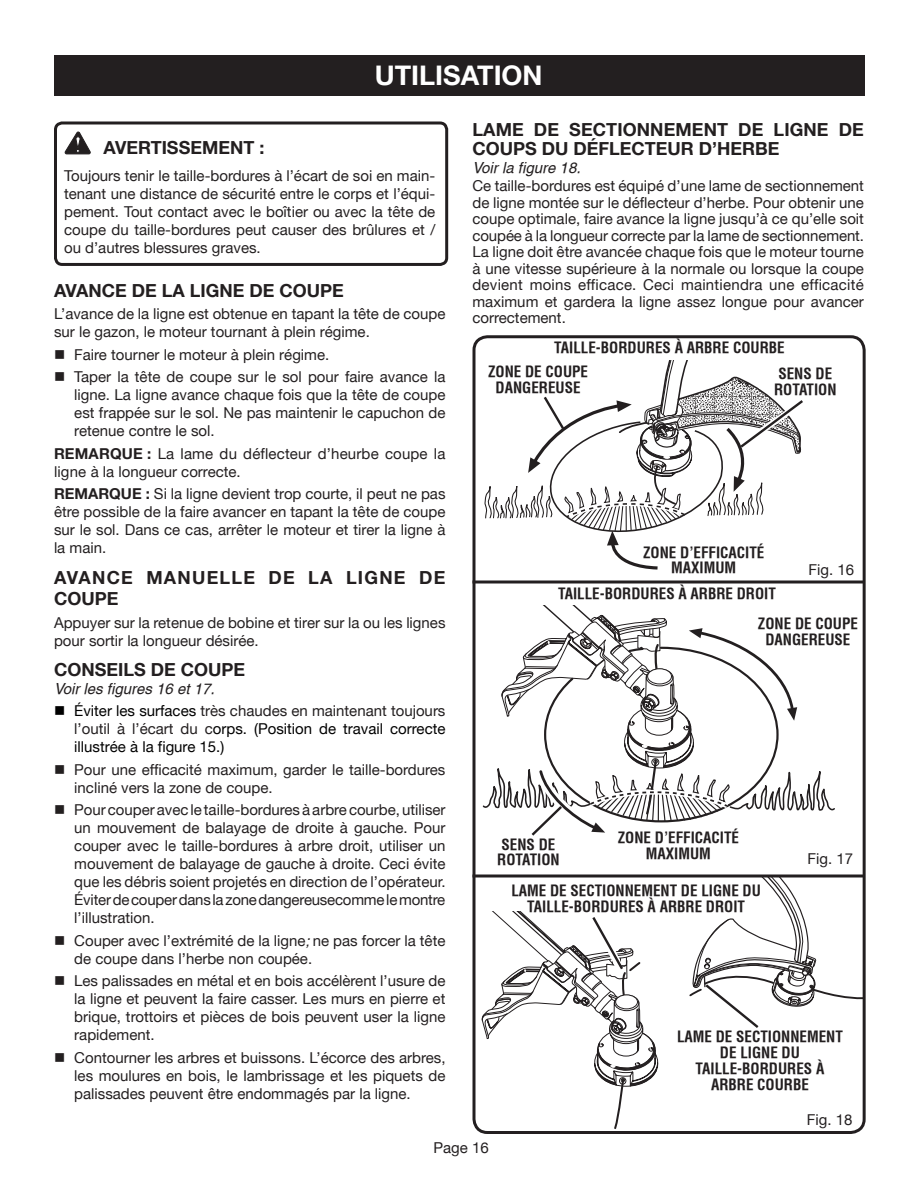
<style>
.page{position:relative;width:918px;height:1188px;background:#fff}
.page>*{position:absolute;margin:0;border:0;box-sizing:border-box;transform-origin:0 0}
.t1{font:700 27px "Helvetica Neue";color:#fff}
.t2{font:700 18px/19.5px "Helvetica Neue";color:#231f20}
.t3{font:700 18px/21.6px "Helvetica Neue";letter-spacing:.07em;color:#231f20}
.t4{font:15px/18px "Helvetica Neue";color:#231f20;text-align:justify}
.t5{font:700 condensed 15px/15.8px "Helvetica";color:#231f20;text-align:center}
.t6{font:15px/18px "Helvetica Neue";color:#000;text-align:justify}
.t7{font:italic 15px "Helvetica";color:#231f20}
.s1{font-weight:700}
.s2{color:#231f20}
.s3{font-family:"Helvetica";font-style:italic}
</style>
<div class="page">
<svg style="left:472px;top:335px;width:394px;height:797px"></svg>
<div style="left:759px;top:350px;width:76px;height:38px;background:#fff"></div>
<svg style="left:484px;top:361px;width:322px;height:209px"></svg>
<svg style="left:681px;top:878px;width:183px;height:152px"></svg>
<svg style="left:479px;top:905px;width:179px;height:226px"></svg>
<div style="left:55px;top:55px;width:810px;height:41px;background:#231f20"></div>
<hr style="left:472px;top:581px;width:392px;height:3px;background:#231f20">
<hr style="left:472px;top:875px;width:392px;height:3px;background:#231f20">
<svg style="left:54px;top:121px;width:395px;height:143px"></svg>
<svg style="left:65px;top:132px;width:25px;height:22px"></svg>
<h1 class="t1" style="left:375px;top:59px;width:169px">UTILISATION</h1>
<p class="t2" style="left:472px;top:119px;width:393px">LAME DE SECTIONNEMENT DE LIGNE DE<br>COUPS DU DÉFLECTEUR D’HERBE</p>
<p class="t7" style="left:472px;top:159px;width:110px">Voir la figure 18.</p>
<p class="t4" style="left:472px;top:178px;width:393px;line-height:16.5px">Ce taille-bordures est équipé d’une lame de sectionnement de ligne montée sur le déflecteur d’herbe. Pour obtenir une coupe optimale, faire avance la ligne jusqu’à ce qu’elle soit coupée à la longueur correcte par la lame de sectionnement.<br>La ligne doit être avancée chaque fois que le moteur tourne à une vitesse supérieure à la normale ou lorsque la coupe devient moins efficace. Ceci maintiendra une efficacité maximum et gardera la ligne assez longue pour avancer correctement.</p>
<p class="t2" style="left:104px;top:138px;width:162px">AVERTISSEMENT :</p>
<p class="t4" style="left:64px;top:167px;width:373px">Toujours tenir le taille-bordures à l’écart de soi en main&shy;tenant une distance de sécurité entre le corps et l’équi&shy;pement. Tout contact avec le boîtier ou avec la tête de coupe du taille-bordures peut causer des brûlures et / ou d’autres blessures graves.</p>
<p class="t2" style="left:54px;top:280px;width:291px">AVANCE DE LA LIGNE DE COUPE</p>
<p class="t4" style="left:54px;top:305px;width:393px">L’avance de la ligne est obtenue en tapant la tête de coupe sur le gazon, le moteur tournant à plein régime.</p>
<p class="t4" style="left:54px;top:345px;width:277px">■ Faire tourner le moteur à plein régime.</p>
<p class="t4" style="left:74px;top:368px;width:373px;text-indent:-20px">■ Taper la tête de coupe sur le sol pour faire avance la ligne. La ligne avance chaque fois que la tête de coupe est frappée sur le sol. Ne pas maintenir le capuchon de retenue contre le sol.</p>
<p class="t4" style="left:54px;top:444px;width:393px"><span class="s1">REMARQUE :</span> La lame du déflecteur d’heurbe coupe la ligne à la longueur correcte.</p>
<p class="t4" style="left:54px;top:485px;width:393px"><span class="s1">REMARQUE :</span> Si la ligne devient trop courte, il peut ne pas être possible de la faire avancer en tapant la tête de coupe sur le sol. Dans ce cas, arrêter le moteur et tirer la ligne à la main.</p>
<p class="t3" style="left:54px;top:566px;width:393px">AVANCE MANUELLE DE LA LIGNE DE<br>COUPE</p>
<p class="t4" style="left:54px;top:613px;width:393px">Appuyer sur la retenue de bobine et tirer sur la ou les lignes pour sortir la longueur désirée.</p>
<p class="t2" style="left:54px;top:659px;width:193px">CONSEILS DE COUPE</p>
<p class="t7" style="left:54px;top:680px;width:162px">Voir les figures 16 et 17.</p>
<p class="t6" style="left:74px;top:702px;width:373px;text-indent:-20px">■ Éviter les surfaces <span class="s2">très chaudes en maintenant toujours l’outil à l’écart du c</span>orps. (Position de travail correcte illustrée à la figure 15.)</p>
<p class="t4" style="left:74px;top:760px;width:373px;text-indent:-20px">■ Pour une efficacité maximum, garder le taille-bordures incliné vers la zone de coupe.</p>
<p class="t4" style="left:74px;top:801px;width:373px;text-indent:-20px">■ Pour couper avec le taille-bordures à arbre courbe, utiliser un mouvement de balayage de droite à gauche. Pour couper avec le taille-bordures à arbre droit, utiliser un mouvement de balayage de gauche à droite. Ceci évite que les débris soient projetés en direction de l’opérateur.<br>Éviter de couper dans la zone dangereusecomme le montre l’illustration.</p>
<p class="t4" style="left:74px;top:931px;width:373px;text-indent:-20px">■ Couper avec l’extrémité de la ligne<span class="s3">;</span> ne pas forcer la tête de coupe dans l’herbe non coupée.</p>
<p class="t4" style="left:74px;top:972px;width:373px;text-indent:-20px">■ Les palissades en métal et en bois accélèrent l’usure de la ligne et peuvent la faire casser. Les murs en pierre et brique, trottoirs et pièces de bois peuvent user la ligne rapidement.</p>
<p class="t4" style="left:74px;top:1048px;width:373px;text-indent:-20px">■ Contourner les arbres et buissons. L’écorce des arbres, les moulures en bois, le lambrissage et les piquets de palissades peuvent être endommagés par la ligne.</p>
<p class="t5" style="left:554px;top:339px;width:232px">TAILLE-BORDURES À ARBRE COURBE</p>
<p class="t5" style="left:488px;top:364px;width:102px">ZONE DE COUPE<br>DANGEREUSE</p>
<p class="t5" style="left:774px;top:365px;width:64px;text-align:left">SENS DE<br>ROTATION</p>
<p class="t5" style="left:643px;top:544px;width:123px">ZONE D’EFFICACITÉ<br>MAXIMUM</p>
<p class="t4" style="left:808px;top:561px;width:47px">Fig. 16</p>
<p class="t5" style="left:558px;top:586px;width:219px">TAILLE-BORDURES À ARBRE DROIT</p>
<p class="t5" style="left:758px;top:616px;width:102px">ZONE DE COUPE<br>DANGEREUSE</p>
<p class="t5" style="left:618px;top:830px;width:123px">ZONE D’EFFICACITÉ<br>MAXIMUM</p>
<p class="t5" style="left:497px;top:836px;width:64px;text-align:left">SENS DE<br>ROTATION</p>
<p class="t4" style="left:808px;top:850px;width:47px">Fig. 17</p>
<p class="t5" style="left:511px;top:882px;width:251px">LAME DE SECTIONNEMENT DE LIGNE DU<br>TAILLE-BORDURES À ARBRE DROIT</p>
<p class="t5" style="left:677px;top:1029px;width:167px">LAME DE SECTIONNEMENT<br>DE LIGNE DU<br>TAILLE-BORDURES À<br>ARBRE COURBE</p>
<p class="t4" style="left:434px;top:1139px;width:57px">Page 16</p>
<p class="t4" style="left:807px;top:1110px;width:47px">Fig. 18</p>
</div>
